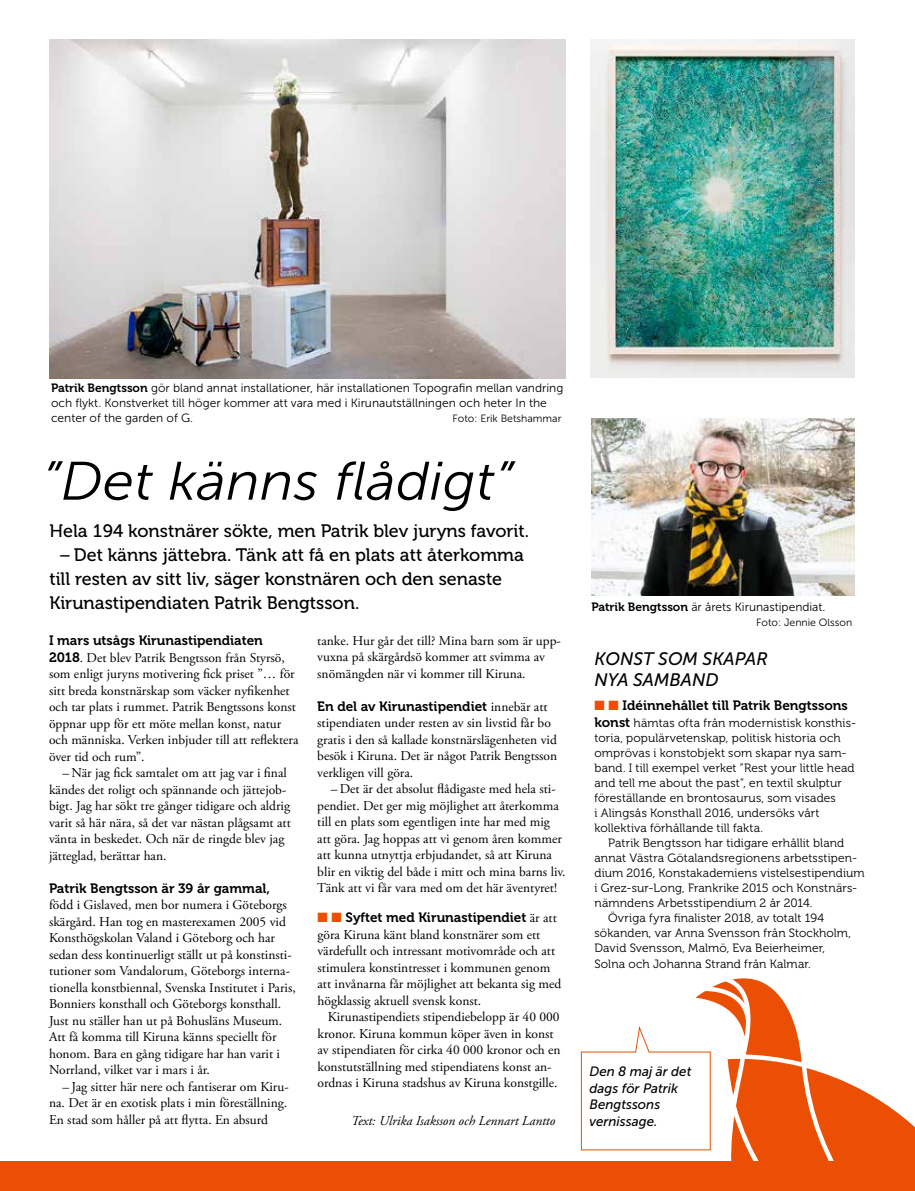
<style>
.page{position:relative;width:915px;height:1191px;background:#fff}
.page>*{position:absolute;margin:0;border:0;box-sizing:border-box;transform-origin:0 0}
.t1{font:italic 54px "Museo Sans 300";color:#000;scale:1.05 1}
.t2{font:18px/24px "Museo 500";color:#000}
.t3{font:italic 18px/21px "Museo Sans 500";color:#000}
.t4{font:13.5px/16.5px "Adobe Garamond Pro";color:#000}
.t5{font:13.5px "Museo 700";color:#000}
.t6{font:italic 13.5px/16.5px "Museo Sans 500";color:#000}
.t7{font:italic 13.5px "Adobe Garamond Pro";color:#000}
.t8{font:12px/15px "Museo 300";letter-spacing:.01em;color:#000}
.t9{font:12px/15px "Museo Sans 300";color:#000}
.t10{font:10.5px "Museo Sans 300";color:#000}
.s1{font-family:"Museo 700"}
.s2{font-family:"Adobe Garamond Pro"}
.s3{color:#ea4f04}
.s4{font-family:"Museo 700";font-size:13.5px}
</style>
<div class="page">
<img style="left:591px;top:418px;width:263px;height:177px">
<img style="left:590px;top:39px;width:264px;height:338px">
<img style="left:49px;top:39px;width:516px;height:339px">
<div style="left:0;top:1161px;width:914px;height:30px;background:#ea4f04"></div>
<svg style="left:695px;top:978px;width:219px;height:183px"></svg>
<svg style="left:580px;top:1025px;width:130px;height:125px"></svg>
<p class="t9" style="left:51px;top:381px;width:513px"><span class="s1">Patrik Bengtsson</span> gör bland annat installationer, här installationen Topografin mellan vandring och flykt. Konstverket till höger kommer att vara med i Kirunautställningen och heter In the center of the garden of G.</p>
<p class="t10" style="left:452px;top:413px;width:110px">Foto: Erik Betshammar</p>
<h1 class="t1" style="left:42px;top:452px;width:450px">”Det känns flådigt”</h1>
<h2 class="t2" style="left:49px;top:519px;width:481px">Hela 194 konstnärer sökte, men Patrik blev juryns favorit.</h2>
<h2 class="t2" style="left:49px;top:543px;width:476px;text-indent:10px">– Det känns jättebra. Tänk att få en plats att återkomma till resten av sitt liv, säger konstnären och den senaste<br>Kirunastipendiaten Patrik Bengtsson.</h2>
<p class="t5" style="left:49px;top:633px;width:215px">I mars utsågs Kirunastipendiaten</p>
<p class="t4" style="left:49px;top:650px;width:251px"><span class="s1">2018</span>. Det blev Patrik Bengtsson från Styrsö, som enligt juryns motivering fick priset ”… för sitt breda konstnärskap som väcker nyfikenhet och tar plats i rummet. Patrik Bengtssons konst öppnar upp för ett möte mellan konst, natur och människa. Verken inbjuder till att reflektera över tid och rum”.</p>
<p class="t4" style="left:49px;top:765px;width:243px;text-indent:14px">– När jag fick samtalet om att jag var i final kändes det roligt och spännande och jättejob&shy;bigt. Jag har sökt tre gånger tidigare och aldrig varit så här nära, så det var nästan plågsamt att vänta in beskedet. Och när de ringde blev jag jätteglad, berättar han.</p>
<p class="t5" style="left:49px;top:880px;width:222px">Patrik Bengtsson är 39 år gammal,</p>
<p class="t4" style="left:49px;top:897px;width:248px">född i Gislaved, men bor numera i Göteborgs skärgård. Han tog en masterexamen 2005 vid Konsthögskolan Valand i Göteborg och har sedan dess kontinuerligt ställt ut på konstinsti&shy;tutioner som Vandalorum, Göteborgs interna&shy;tionella konstbiennal, Svenska Institutet i Paris, Bonniers konsthall och Göteborgs konsthall.<br>Just nu ställer han ut på Bohusläns Museum.<br>Att få komma till Kiruna känns speciellt för honom. Bara en gång tidigare har han varit i Norrland, vilket var i mars i år.</p>
<p class="t4" style="left:49px;top:1078px;width:241px;text-align:justify;text-indent:14px">– Jag sitter här nere och fantiserar om Kiru&shy;na. Det är en exotisk plats i min föreställning.<br>En stad som håller på att flytta. En absurd</p>
<p class="t4" style="left:317px;top:633px;width:245px">tanke. Hur går det till? Mina barn som är upp&shy;vuxna på skärgårdsö kommer att svimma av snömängden när vi kommer till Kiruna.</p>
<p class="t5" style="left:317px;top:698px;width:232px">En del av Kirunastipendiet <span class="s2">innebär att</span></p>
<p class="t4" style="left:317px;top:715px;width:241px">stipendiaten under resten av sin livstid får bo gratis i den så kallade konstnärslägenheten vid besök i Kiruna. Det är något Patrik Bengtsson verkligen vill göra.</p>
<p class="t4" style="left:317px;top:781px;width:250px;text-indent:14px">– Det är det absolut flådigaste med hela sti&shy;pendiet. Det ger mig möjlighet att återkomma till en plats som egentligen inte har med mig att göra. Jag hoppas att vi genom åren kommer att kunna utnyttja erbjudandet, så att Kiruna blir en viktig del både i mitt och mina barns liv.<br>Tänk att vi får vara med om det här äventyret!</p>
<p class="t5" style="left:317px;top:910px;width:241px"><span class="s3">■</span> <span class="s3">■</span> Syftet med Kirunastipendiet <span class="s2">är att</span></p>
<p class="t4" style="left:317px;top:926px;width:245px">göra Kiruna känt bland konstnärer som ett värdefullt och intressant motivområde och att stimulera konstintresset i kommunen genom att invånarna får möjlighet att bekanta sig med högklassig aktuell svensk konst.</p>
<p class="t4" style="left:317px;top:1009px;width:244px;text-indent:10px">Kirunastipendiets stipendiebelopp är 40 000 kronor. Kiruna kommun köper även in konst av stipendiaten för cirka 40 000 kronor och en konstutställning med stipendiatens konst an&shy;ordnas i Kiruna stadshus av Kiruna konstgille.</p>
<p class="t7" style="left:351px;top:1112px;width:205px">Text: Ulrika Isaksson och Lennart Lantto</p>
<p class="t9" style="left:591px;top:599px;width:235px"><span class="s1">Patrik Bengtsson</span> är årets Kirunastipendiat.</p>
<p class="t10" style="left:756px;top:616px;width:98px">Foto: Jennie Olsson</p>
<h2 class="t3" style="left:594px;top:648px;width:175px">KONST SOM SKAPAR<br>NYA SAMBAND</h2>
<p class="t5" style="left:594px;top:698px;width:255px"><span class="s3">■</span> <span class="s3">■</span> Idéinnehållet till Patrik Bengtssons</p>
<p class="t8" style="left:594px;top:715px;width:263px"><span class="s4">konst</span> hämtas ofta från modernistisk konsthis&shy;toria, populärvetenskap, politisk historia och omprövas i konstobjekt som skapar nya sam&shy;band. I till exempel verket ”Rest your little head and tell me about the past”, en textil skulptur föreställande en brontosaurus, som visades<br>i Alingsås Konsthall 2016, undersöks vårt kollektiva förhållande till fakta.</p>
<p class="t8" style="left:608px;top:835px;width:238px">Patrik Bengtsson har tidigare erhållit bland</p>
<p class="t8" style="left:594px;top:850px;width:264px">annat Västra Götalandsregionens arbetsstipen-</p>
<p class="t8" style="left:594px;top:865px;width:272px">dium 2016, Konstakademiens vistelsestipendium</p>
<p class="t8" style="left:594px;top:880px;width:264px">i Grez-sur-Long, Frankrike 2015 och Konstnärs-</p>
<p class="t8" style="left:594px;top:895px;width:219px">nämndens Arbetsstipendium 2 år 2014.</p>
<p class="t8" style="left:608px;top:910px;width:217px">Övriga fyra finalister 2018, av totalt 194</p>
<p class="t8" style="left:594px;top:925px;width:258px">sökanden, var Anna Svensson från Stockholm,</p>
<p class="t8" style="left:594px;top:940px;width:232px">David Svensson, Malmö, Eva Beierheimer,</p>
<p class="t8" style="left:594px;top:957px;width:218px">Solna och Johanna Strand från Kalmar.</p>
<p class="t6" style="left:589px;top:1063px;width:103px">Den 8 maj är det dags för Patrik<br>Bengtssons vernissage.</p>
</div>
